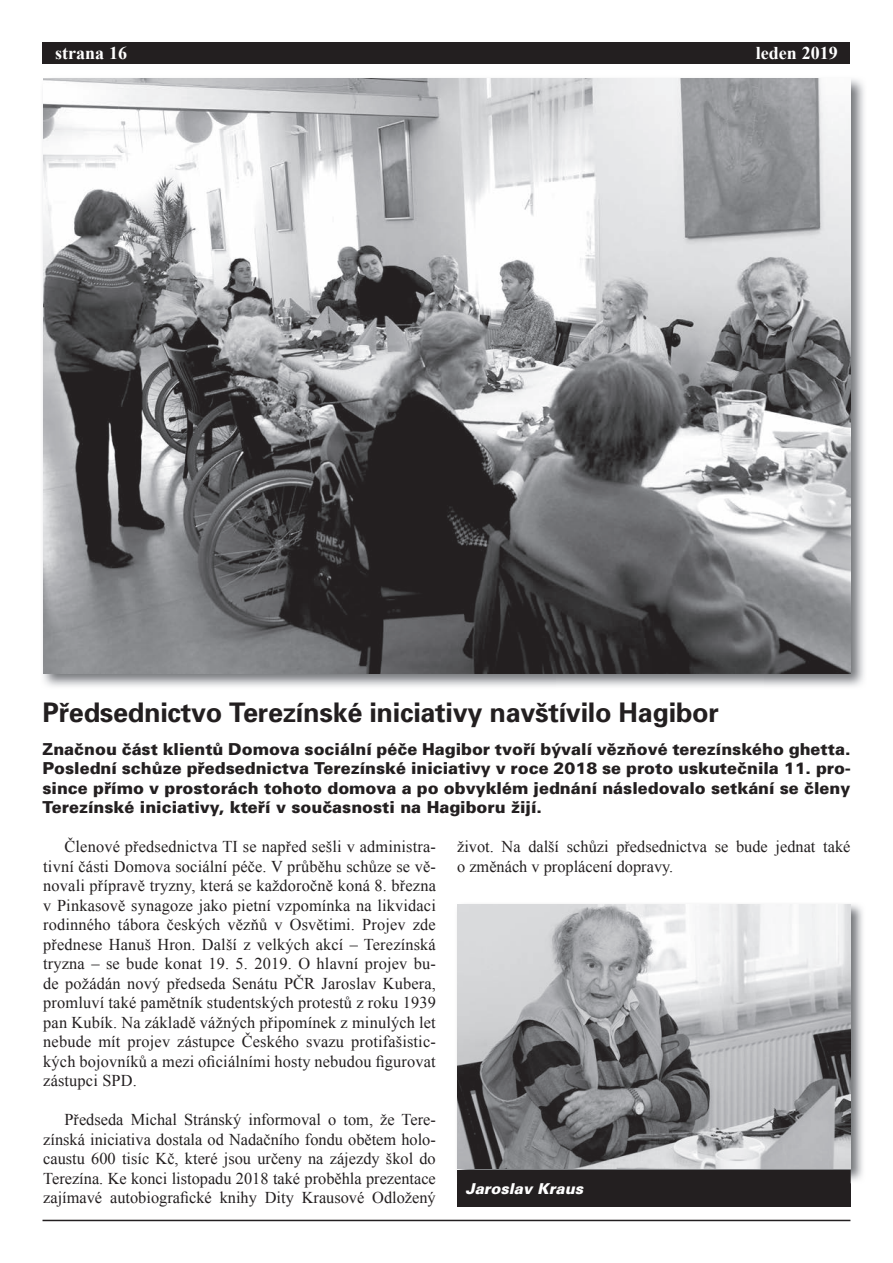
<style>
.page{position:relative;width:893px;height:1263px;background:#fff}
.page>*{position:absolute;margin:0;border:0;box-sizing:border-box;transform-origin:0 0}
.t1{font:700 27px "Univers CE";letter-spacing:-.01em;color:#231f20}
.t2{font:700 18px "Times New Roman";color:#fff}
.t3{font:16.5px/19.5px "Times New Roman";color:#231f20;text-align:justify}
.t4{font:900 16.5px/19.5px "Univers CE";color:#231f20;text-align:justify}
.t5{font:italic 900 15px "Univers CE";color:#fff}
.t6{font:italic 900 15px "Univers CE";color:#fefefe}
.s1{color:#fefefe}
</style>
<div class="page">
<hr style="left:43px;top:1220px;width:807px;height:1px;background:#231f20">
<div style="left:43px;top:43px;width:807px;height:21px;background:#231f20"></div>
<div style="left:457px;top:1170px;width:393px;height:36px;background:#231f20"></div>
<img style="left:43px;top:78px;width:821px;height:609px">
<img style="left:43px;top:79px;width:807px;height:594px">
<img style="left:457px;top:904px;width:406px;height:279px">
<img style="left:457px;top:1170px;width:393px;height:13px">
<img style="left:457px;top:904px;width:393px;height:264px">
<p class="t2" style="left:55px;top:43px;width:73px">strana 16</p>
<p class="t2" style="left:756px;top:43px;width:83px">leden 2019</p>
<h1 class="t1" style="left:43px;top:702px;width:678px">Předsednictvo Terezínské iniciativy navštívilo Hagibor</h1>
<p class="t4" style="left:43px;top:740px;width:809px">Značnou část klientů Domova sociální péče Hagibor tvoří bývalí vězňové terezínského ghetta.<br>Poslední schůze předsednictva Terezínské iniciativy v roce 2018 se proto uskutečnila 11. pro&shy;since přímo v prostorách tohoto domova a po obvyklém jednání následovalo setkání se členy Terezínské iniciativy, kteří v současnosti na Hagiboru žijí.</p>
<p class="t3" style="left:43px;top:837px;width:394px;text-indent:21px">Členové předsednictva TI se napřed sešli v administra&shy;tivní části Domova sociální péče. V průběhu schůze se vě&shy;novali přípravě tryzny, která se každoročně koná 8. března v Pinkasově synagoze jako pietní vzpomínka na likvidaci rodinného tábora českých vězňů v Osvětimi. Projev zde přednese Hanuš Hron. Další z velkých akcí – Terezínská tryzna – se bude konat 19. 5. 2019. O hlavní projev bu&shy;de požádán nový předseda Senátu PČR Jaroslav Kubera, promluví také pamětník studentských protestů z roku 1939 pan Kubík. Na základě vážných připomínek z minulých let nebude mít projev zástupce Českého svazu protifašistic&shy;kých bojovníků a mezi oficiálními hosty nebudou figurovat zástupci SPD.</p>
<p class="t3" style="left:43px;top:1110px;width:394px;text-indent:21px">Předseda Michal Stránský informoval o tom, že Tere&shy;zínská iniciativa dostala od Nadačního fondu obětem holo&shy;caustu 600 tisíc Kč, které jsou určeny na zájezdy škol do Terezína. Ke konci listopadu 2018 také proběhla prezentace zajímavé autobiografické knihy Dity Krausové Odložený</p>
<p class="t3" style="left:457px;top:837px;width:395px">život. Na další schůzi předsednictva se bude jednat také o změnách v proplácení dopravy.</p>
<p class="t5" style="left:466px;top:1182px;width:119px"><span class="s1">J</span>aros av raus</p>
<p class="t6" style="left:509px;top:1182px;width:6px">l</p>
<p class="t6" style="left:537px;top:1182px;width:13px">K</p>
</div>
